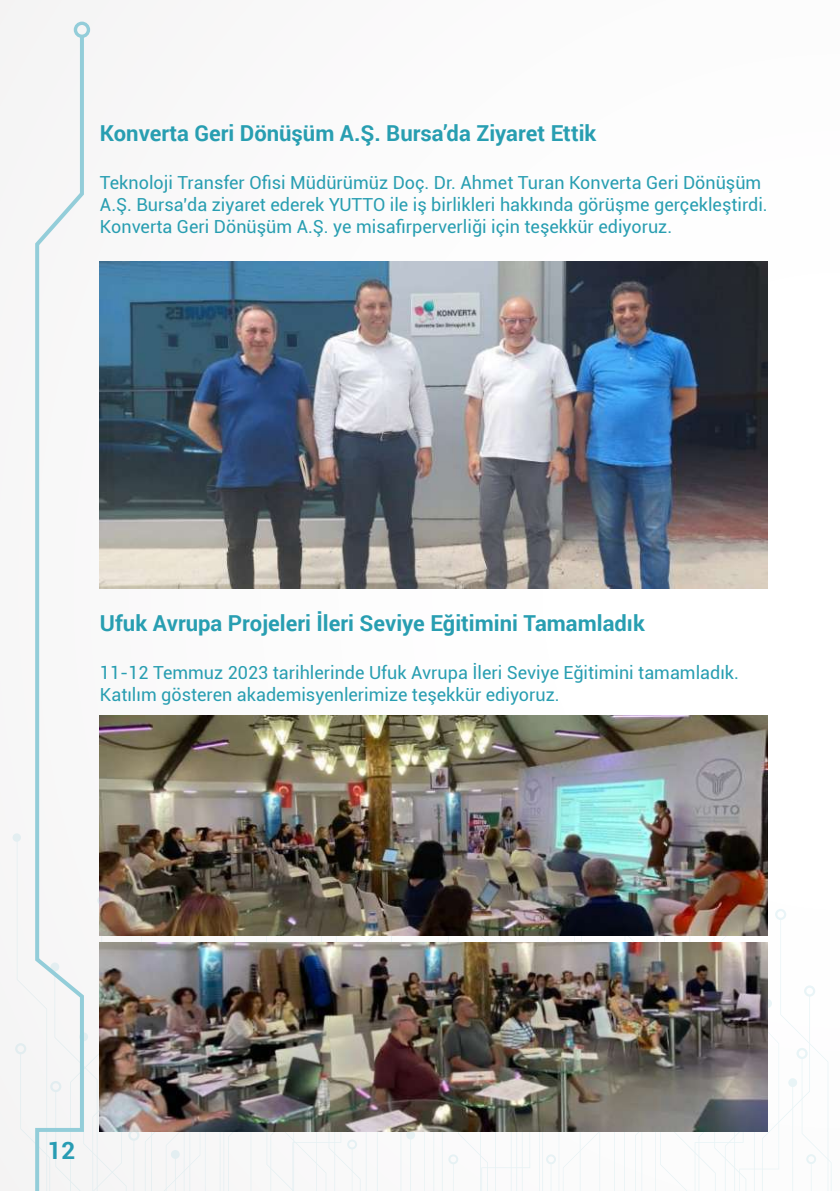
<style>
.page{position:relative;width:840px;height:1191px;background:#fff}
.page>*{position:absolute;margin:0;border:0;box-sizing:border-box;transform-origin:0 0}
.t1{font:700 24px "Roboto";color:#289cb3}
.t2{font:700 22px "Roboto";color:#289eb1}
.t3{font:18px/21.6px "Roboto";color:#289eb1}
</style>
<div class="page">
<svg style="left:33px;top:32px;width:51px;height:745px"></svg>
<svg style="left:74px;top:22px;width:16px;height:16px"></svg>
<svg style="left:1px;top:777px;width:830px;height:414px"></svg>
<img style="left:100px;top:261px;width:667px;height:327px">
<img style="left:100px;top:715px;width:667px;height:220px">
<img style="left:100px;top:942px;width:667px;height:189px">
<p class="t2" style="left:100px;top:118px;width:497px">Konverta Geri Dönüşüm A.Ş. Bursa’da Ziyaret Ettik</p>
<p class="t3" style="left:100px;top:171px;width:669px">Teknoloji Transfer Ofisi Müdürümüz Doç. Dr. Ahmet Turan Konverta Geri Dönüşüm<br>A.Ş. Bursa’da ziyaret ederek YUTTO ile iş birlikleri hakkında görüşme gerçekleştirdi.<br>Konverta Geri Dönüşüm A.Ş. ye misafirperverliği için teşekkür ediyoruz.</p>
<p class="t2" style="left:100px;top:608px;width:546px">Ufuk Avrupa Projeleri İleri Seviye Eğitimini Tamamladık</p>
<p class="t3" style="left:100px;top:661px;width:640px">11-12 Temmuz 2023 tarihlerinde Ufuk Avrupa İleri Seviye Eğitimini tamamladık.<br>Katılım gösteren akademisyenlerimize teşekkür ediyoruz.</p>
<h1 class="t1" style="left:48px;top:1133px;width:29px">12</h1>
</div>
